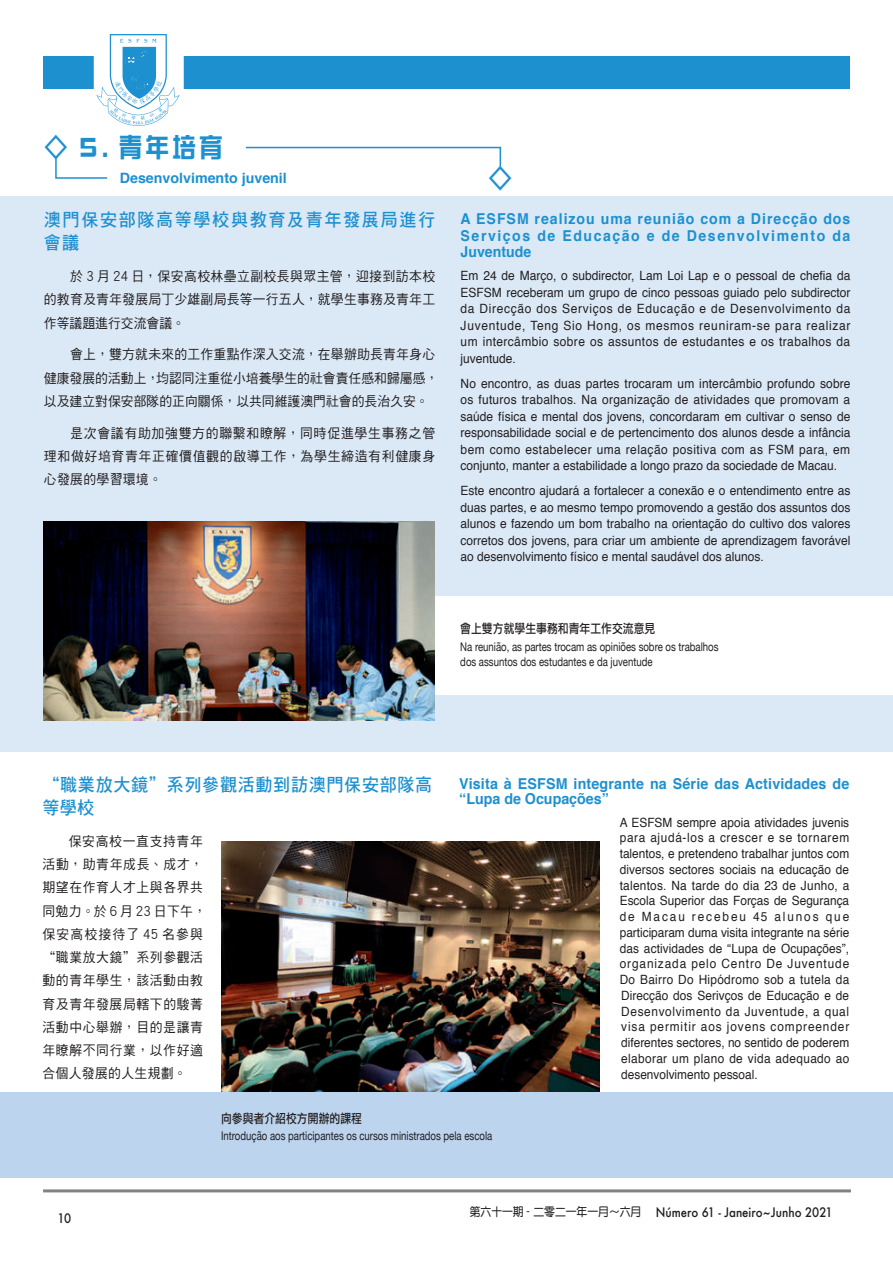
<style>
.page{position:relative;width:893px;height:1263px;background:#fff}
.page>*{position:absolute;margin:0;border:0;box-sizing:border-box;transform-origin:0 0}
.t1{font:27px "DF Zong Yi HK W7";color:#1d90d0;scale:.9 1}
.t2{font:18px/23.2px "DF Hei HK W7";letter-spacing:.04em;color:#1d90d0;scale:.95 1}
.t3{font:18px/23.2px "DF Hei HK W7";letter-spacing:.095em;color:#1d90d0;scale:.95 1}
.t4{font:700 15px/16.5px "Helvetica";letter-spacing:.015em;color:#1d90d0;text-align:justify;scale:.94 1}
.t5{font:700 15px/15.8px "Helvetica";letter-spacing:.015em;color:#1d90d0;scale:.95 1}
.t6{font:700 14.25px "Helvetica";color:#1d90d0}
.t7{font:13.5px/23.2px "DF Hei HK W5";letter-spacing:.025em;color:#231f20;text-align:justify;scale:.95 1}
.t8{font:13.5px/23.2px "DF Hei HK W5";letter-spacing:.05em;color:#231f20;scale:.95 1}
.t9{font:13.5px/23.2px "DF Hei HK W5";color:#231f20;scale:.95 1}
.t10{font:12.75px/16.5px "Helvetica";color:#231f20;text-align:justify;scale:.94 1}
.t11{font:12.75px/15.8px "Helvetica";color:#231f20;text-align:justify;scale:.93 1}
.t12{font:12.75px "DF Li Hei HK W5";color:#231f20;scale:.85 1}
.t13{font:500 12.75px "Futura";color:#231f20;scale:.9 1}
.t14{font:12px/15px "Helvetica Neue";color:#231f20;scale:.8 1}
.t15{font:12px "DF Yuan HK W7";color:#231f20;scale:.9 1}
.s1{font-family:"Futura";font-weight:500;font-size:12.75px}
</style>
<div class="page">
<hr style="left:43px;top:1189px;width:808px;height:3px;background:#808285">
<div style="left:43px;top:57px;width:807px;height:32px;background:#1d90d0"></div>
<svg style="left:94px;top:34px;width:90px;height:92px"></svg>
<div style="left:0;top:196px;width:893px;height:555px;background:#dbe9f6"></div>
<img style="left:221px;top:841px;width:378px;height:252px">
<svg style="left:55px;top:158px;width:53px;height:21px"></svg>
<svg style="left:245px;top:146px;width:257px;height:21px"></svg>
<div style="left:0;top:1093px;width:893px;height:85px;background:#bcd4ee"></div>
<div style="left:60px;top:597px;width:833px;height:98px;background:#fff"></div>
<img style="left:43px;top:522px;width:392px;height:198px">
<h1 class="t1" style="left:44px;top:133px;width:201px">◇ 5. 青年培育</h1>
<p class="t6" style="left:120px;top:166px;width:169px">Desenvolvimento juvenil</p>
<h1 class="t1" style="left:488px;top:163px;width:29px">◇</h1>
<h2 class="t3" style="left:44px;top:207px;width:413px">澳門保安部隊高等學校與教育及青年發展局進行會議</h2>
<p class="t7" style="left:44px;top:264px;width:413px;text-indent:26px">於 3 月 24 日，保安高校林壘立副校長與眾主管，迎接到訪本校的教育及青年發展局丁少雄副局長等一行五人，就學生事務及青年工作等議題進行交流會議。</p>
<p class="t9" style="left:44px;top:343px;width:417px;text-indent:26px">會上，雙方就未來的工作重點作深入交流，在舉辦助長青年身心健康發展的活動上，均認同注重從小培養學生的社會責任感和歸屬感，以及建立對保安部隊的正向關係，以共同維護澳門社會的長治久安。</p>
<p class="t7" style="left:44px;top:421px;width:413px;text-indent:26px">是次會議有助加強雙方的聯繫和瞭解，同時促進學生事務之管理和做好培育青年正確價值觀的啟導工作，為學生締造有利健康身心發展的學習環境。</p>
<p class="t4" style="left:461px;top:211px;width:416px">A ESFSM realizou uma reunião com a Direcção dos Serviços de Educação e de Desenvolvimento da Juventude</p>
<p class="t10" style="left:461px;top:268px;width:416px">Em 24 de Março, o subdirector, Lam Loi Lap e o pessoal de chefia da ESFSM receberam um grupo de cinco pessoas guiado pelo subdirector da Direcção dos Serviços de Educação e de Desenvolvimento da Juventude, Teng Sio Hong, os mesmos reuniram-se para realizar um intercâmbio sobre os assuntos de estudantes e os trabalhos da juventude.</p>
<p class="t10" style="left:461px;top:375px;width:416px">No encontro, as duas partes trocaram um intercâmbio profundo sobre os futuros trabalhos. Na organização de atividades que promovam a saúde física e mental dos jovens, concordaram em cultivar o senso de responsabilidade social e de pertencimento dos alunos desde a infância bem como estabelecer uma relação positiva com as FSM para, em conjunto, manter a estabilidade a longo prazo da sociedade de Macau.</p>
<p class="t10" style="left:461px;top:483px;width:416px">Este encontro ajudará a fortalecer a conexão e o entendimento entre as duas partes, e ao mesmo tempo promovendo a gestão dos assuntos dos alunos e fazendo um bom trabalho na orientação do cultivo dos valores corretos dos jovens, para criar um ambiente de aprendizagem favorável ao desenvolvimento físico e mental saudável dos alunos.</p>
<p class="t12" style="left:460px;top:622px;width:231px">會上雙方就學生事務和青年工作交流意見</p>
<p class="t14" style="left:460px;top:639px;width:324px">Na reunião, as partes trocam as opiniões sobre os trabalhos dos assuntos dos estudantes e da juventude</p>
<h2 class="t2" style="left:42px;top:772px;width:412px">“職業放大鏡”系列參觀活動到訪澳門保安部隊高等學校</h2>
<p class="t8" style="left:42px;top:829px;width:174px;text-indent:26px">保安高校一直支持青年活動，助青年成長、成才，期望在作育人才上與各界共同勉力。於 6 月 23 日下午，保安高校接待了 45 名參與“職業放大鏡”系列參觀活動的青年學生，該活動由教育及青年發展局轄下的駿菁活動中心舉辦，目的是讓青年瞭解不同行業，以作好適合個人發展的人生規劃。</p>
<p class="t5" style="left:459px;top:775px;width:412px">Visita à ESFSM integrante na Série das Actividades de “Lupa de Ocupações”</p>
<p class="t11" style="left:620px;top:815px;width:248px">A ESFSM sempre apoia atividades juvenis para ajudá-los a crescer e se tornarem talentos, e pretendeno trabalhar juntos com diversos sectores sociais na educação de talentos. Na tarde do dia 23 de Junho, a Escola Superior das Forças de Segurança de Macau recebeu 45 alunos que participaram duma visita integrante na série das actividades de “Lupa de Ocupações”, organizada pelo Centro De Juventude Do Bairro Do Hipódromo sob a tutela da Direcção dos Serivços de Educação e de Desenvolvimento da Juventude, a qual visa permitir aos jovens compreender diferentes sectores, no sentido de poderem elaborar um plano de vida adequado ao desenvolvimento pessoal.</p>
<p class="t13" style="left:58px;top:1209px;width:16px">10</p>
<p class="t12" style="left:221px;top:1111px;width:167px">向參與者介紹校方開辦的課程</p>
<p class="t14" style="left:221px;top:1129px;width:340px">Introdução aos participantes os cursos ministrados pela escola</p>
<p class="t15" style="left:470px;top:1205px;width:327px">第六十一期 - 二零二一年一月～六月 <span class="s1">Número 61 - Janeiro</span></p>
<p class="t13" style="left:763px;top:1209px;width:11px">~</p>
<p class="t13" style="left:771px;top:1203px;width:70px">Junho 2021</p>
</div>
